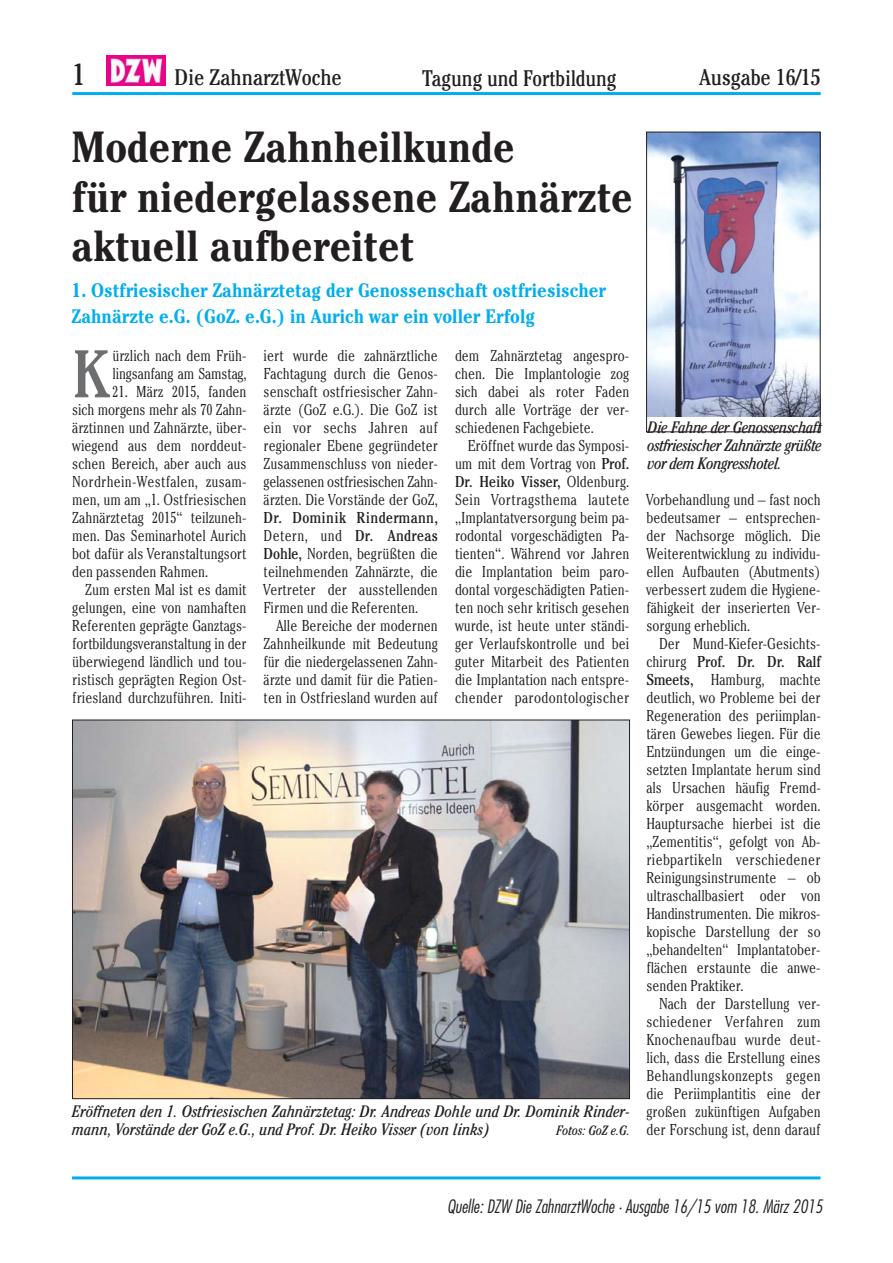
<style>
.page{position:relative;width:893px;height:1263px;background:#fff}
.page>*{position:absolute;margin:0;border:0;box-sizing:border-box;transform-origin:0 0}
.t1{font:condensed 67.05px "Cheltenham";color:#6d6e70}
.t2{font:700 condensed 43.5px/49.5px "Cheltenham";color:#231f20}
.t3{font:condensed 30px "Cheltenham";color:#231f20}
.t4{font:condensed 22.5px "Cheltenham";color:#231f20}
.t5{font:condensed 22.5px "Cheltenham";color:#231f20;scale:.96 1}
.t6{font:700 condensed 19.5px/25.5px "Cheltenham";color:#00aeef}
.t7{font:italic 300 condensed 18px "Futura";color:#231f20}
.t8{font:italic condensed 16.5px/18px "Cheltenham";color:#231f20}
.t9{font:300 condensed 15.75px/18px "Cheltenham";color:#231f20;text-align:justify}
.t10{font:italic condensed 13.5px "Cheltenham";color:#231f20}
.s1{font-weight:400}
</style>
<div class="page">
<hr style="left:72px;top:1176px;width:748px;height:3px;background:#00aeef">
<hr style="left:72px;top:92px;width:749px;height:3px;background:#00aeef">
<img style="left:106px;top:55px;width:60px;height:30px">
<img style="left:74px;top:722px;width:554px;height:375px">
<img style="left:648px;top:134px;width:170px;height:282px">
<div style="left:646px;top:132px;width:174px;height:300px;border:1px solid #231f20"></div>
<h3 class="t3" style="left:72px;top:64px;width:15px">1</h3>
<h3 class="t4" style="left:174px;top:69px;width:169px">Die ZahnarztWoche</h3>
<h3 class="t4" style="left:700px;top:69px;width:123px">Ausgabe 16/15</h3>
<h3 class="t5" style="left:422px;top:70px;width:204px">Tagung und Fortbildung</h3>
<h2 class="t2" style="left:72px;top:127px;width:563px">Moderne Zahnheilkunde<br>für niedergelassene Zahnärzte aktuell aufbereitet</h2>
<p class="t6" style="left:72px;top:280px;width:536px">1. Ostfriesischer Zahnärztetag der Genossenschaft ostfriesischer<br>Zahnärzte e.G. (GoZ. e.G.) in Aurich war ein voller Erfolg</p>
<h1 class="t1" style="left:72px;top:350px;width:39px">K</h1>
<p class="t9" style="left:112px;top:348px;width:136px">ürzlich nach dem Früh&shy;lingsanfang am Samstag,</p>
<p class="t9" style="left:72px;top:384px;width:176px;text-indent:40px">21. März 2015, fanden sich morgens mehr als 70 Zahn&shy;ärztinnen und Zahnärzte, über&shy;wiegend aus dem norddeut&shy;schen Bereich, aber auch aus Nordrhein-Westfalen, zusam&shy;men, um am „1. Ostfriesischen Zahnärztetag 2015“ teilzuneh&shy;men. Das Seminarhotel Aurich bot dafür als Veranstaltungsort den passenden Rahmen.</p>
<p class="t9" style="left:72px;top:582px;width:176px;text-indent:13px">Zum ersten Mal ist es damit gelungen, eine von namhaften Referenten geprägte Ganztags&shy;fortbildungsveranstaltung in der überwiegend ländlich und tou&shy;ristisch geprägten Region Ost&shy;friesland durchzuführen. Initi-</p>
<p class="t9" style="left:264px;top:348px;width:176px">iert wurde die zahnärztliche Fachtagung durch die Genos&shy;senschaft ostfriesischer Zahn&shy;ärzte (GoZ e.G.). Die GoZ ist ein vor sechs Jahren auf regionaler Ebene gegründeter Zusammenschluss von nieder&shy;gelassenen ostfriesischen Zahn&shy;ärzten. Die Vorstände der GoZ,</p>
<p class="t9" style="left:264px;top:510px;width:176px"><span class="s1">Dr. Dominik Rindermann, </span>Detern, und <span class="s1">Dr. Andreas Dohle,</span> Norden, begrüßten die teilnehmenden Zahnärzte, die Vertreter der ausstellenden Firmen und die Referenten.</p>
<p class="t9" style="left:264px;top:618px;width:176px;text-indent:13px">Alle Bereiche der modernen Zahnheilkunde mit Bedeutung für die niedergelassenen Zahn&shy;ärzte und damit für die Patien&shy;ten in Ostfriesland wurden auf</p>
<p class="t9" style="left:455px;top:348px;width:176px">dem Zahnärztetag angespro&shy;chen. Die Implantologie zog sich dabei als roter Faden durch alle Vorträge der ver&shy;schiedenen Fachgebiete.</p>
<p class="t9" style="left:455px;top:438px;width:176px;text-indent:13px">Eröffnet wurde das Symposi&shy;um mit dem Vortrag von <span class="s1">Prof.<br>Dr. Heiko Visser,</span> Oldenburg.<br>Sein Vortragsthema lautete „Implantatversorgung beim pa&shy;rodontal vorgeschädigten Pa&shy;tienten“. Während vor Jahren die Implantation beim paro&shy;dontal vorgeschädigten Patien&shy;ten noch sehr kritisch gesehen wurde, ist heute unter ständi&shy;ger Verlaufskontrolle und bei guter Mitarbeit des Patienten die Implantation nach entspre&shy;chender parodontologischer</p>
<p class="t8" style="left:72px;top:1104px;width:559px">Eröffneten den 1. Ostfriesischen Zahnärztetag: Dr. Andreas Dohle und Dr. Dominik Rinder&shy;mann, Vorstände der GoZ e.G., und Prof. Dr. Heiko Visser (von links)</p>
<p class="t10" style="left:557px;top:1126px;width:75px">Fotos: GoZ e.G.</p>
<p class="t8" style="left:648px;top:420px;width:176px;text-align:justify">Die Fahne der Genossenschaft ostfriesischer Zahnärzte grüßte vor dem Kongresshotel.</p>
<p class="t9" style="left:646px;top:492px;width:176px">Vorbehandlung und – fast noch bedeutsamer – entsprechen&shy;der Nachsorge möglich. Die Weiterentwicklung zu individu&shy;ellen Aufbauten (Abutments) verbessert zudem die Hygiene&shy;fähigkeit der inserierten Ver&shy;sorgung erheblich.</p>
<p class="t9" style="left:646px;top:636px;width:176px;text-indent:13px">Der Mund-Kiefer-Gesichts&shy;chirurg <span class="s1">Prof. Dr. Dr. Ralf Smeets,</span> Hamburg, machte deutlich, wo Probleme bei der Regeneration des periimplan&shy;tären Gewebes liegen. Für die Entzündungen um die einge&shy;setzten Implantate herum sind als Ursachen häufig Fremd&shy;körper ausgemacht worden.<br>Hauptursache hierbei ist die „Zementitis“, gefolgt von Ab&shy;riebpartikeln verschiedener Reinigungsinstrumente – ob ultraschallbasiert oder von Handinstrumenten. Die mikros&shy;kopische Darstellung der so „behandelten“ Implantatober&shy;flächen erstaunte die anwe&shy;senden Praktiker.</p>
<p class="t9" style="left:646px;top:996px;width:176px;text-indent:13px">Nach der Darstellung ver&shy;schiedener Verfahren zum Knochenaufbau wurde deut&shy;lich, dass die Erstellung eines Behandlungskonzepts gegen die Periimplantitis eine der großen zukünftigen Aufgaben der Forschung ist, denn darauf</p>
<p class="t7" style="left:447px;top:1198px;width:380px">Quelle:DZW Die ZahnarztWoche ·Ausgabe 16/15 vom 18.März 2015</p>
</div>
